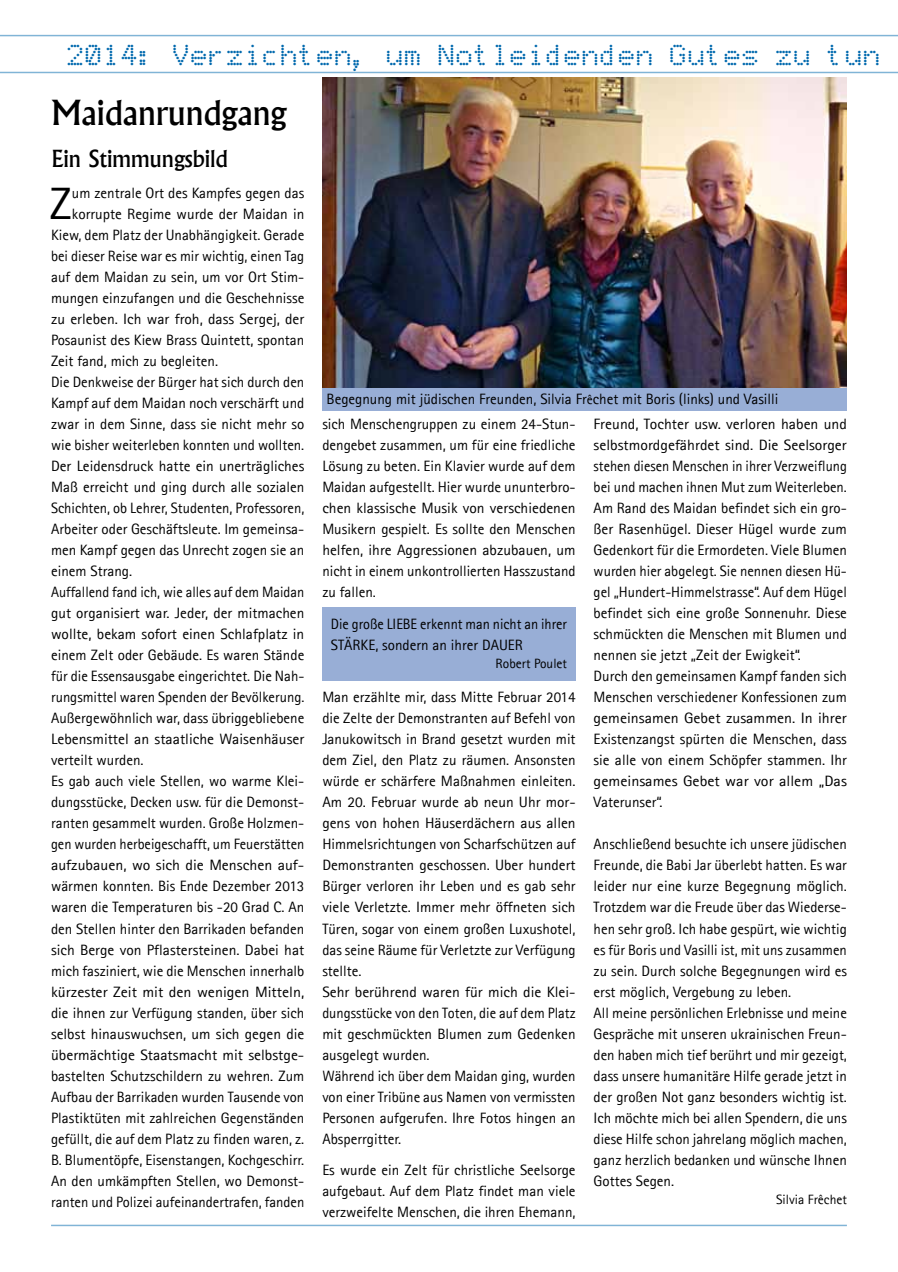
<style>
.page{position:relative;width:898px;height:1272px;background:#fff}
.page>*{position:absolute;margin:0;border:0;box-sizing:border-box;transform-origin:0 0}
.t1{font:45.45px "Agfa Rotis Sans Serif";color:#000}
.t2{font:500 33px "Albertus";color:#000}
.t3{font:24px "Dot Matrix";color:#0069ae}
.t4{font:500 22.5px "Albertus";color:#000}
.t5{font:15px/21px "Agfa Rotis Sans Serif";color:#000;text-align:justify}
.t6{font:15px/21px "Agfa Rotis Sans Serif";color:#000;scale:1.04 1}
.t7{font:15px "Agfa Rotis Sans Serif";color:#000;scale:.96 1}
.t8{font:15px/21px "Agfa Rotis Sans Serif";color:#000;scale:.95 1}
.t9{font:15px "Agfa Rotis Sans Serif";color:#000;scale:1.06 1}
.t10{font:15px "Agfa Rotis Sans Serif";color:#000;scale:1.05 1}
.t11{font:13.5px "Agfa Rotis Sans Serif";color:#000}
.s1{font-size:13.5px}
</style>
<div class="page">
<hr style="left:51px;top:1224px;width:795px;height:2px;background:#0069ae">
<div style="left:322px;top:388px;width:524px;height:23px;background:#98aed6"></div>
<img style="left:322px;top:77px;width:524px;height:311px">
<hr style="left:0;top:35px;width:897px;height:1px;background:#0069ae">
<hr style="left:0;top:72px;width:897px;height:1px;background:#0069ae">
<div style="left:322px;top:607px;width:253px;height:73px;background:#98aed6"></div>
<h3 class="t3" style="left:68px;top:44px;width:815px">2014: Verzichten, um Notleidenden Gutes zu tun</h3>
<h2 class="t2" style="left:51px;top:92px;width:236px">Maidanrundgang</h2>
<h3 class="t4" style="left:51px;top:144px;width:178px">Ein Stimmungsbild</h3>
<h1 class="t1" style="left:50px;top:177px;width:23px">Z</h1>
<p class="t5" style="left:72px;top:182px;width:234px">um zentrale Ort des Kampfes gegen das</p>
<p class="t5" style="left:72px;top:203px;width:234px">korrupte Regime wurde der Maidan in</p>
<p class="t5" style="left:51px;top:224px;width:255px">Kiew, dem Platz der Unabhängigkeit. Gerade</p>
<p class="t5" style="left:51px;top:245px;width:255px">bei dieser Reise war es mir wichtig, einen Tag</p>
<p class="t5" style="left:51px;top:266px;width:255px">auf dem Maidan zu sein, um vor Ort Stim-</p>
<p class="t5" style="left:51px;top:287px;width:255px">mungen einzufangen und die Geschehnisse</p>
<p class="t5" style="left:51px;top:308px;width:255px">zu erleben. Ich war froh, dass Sergej, der</p>
<p class="t5" style="left:51px;top:329px;width:255px">Posaunist des Kiew Brass Quintett, spontan</p>
<p class="t5" style="left:51px;top:350px;width:168px">Zeit fand, mich zu begleiten.</p>
<p class="t5" style="left:51px;top:371px;width:255px">Die Denkweise der Bürger hat sich durch den</p>
<p class="t5" style="left:51px;top:392px;width:255px">Kampf auf dem Maidan noch verschärft und</p>
<p class="t5" style="left:51px;top:413px;width:255px">zwar in dem Sinne, dass sie nicht mehr so</p>
<p class="t5" style="left:51px;top:434px;width:255px">wie bisher weiterleben konnten und wollten.</p>
<p class="t5" style="left:51px;top:455px;width:255px">Der Leidensdruck hatte ein unerträgliches</p>
<p class="t5" style="left:51px;top:476px;width:255px">Maß erreicht und ging durch alle sozialen</p>
<p class="t5" style="left:51px;top:497px;width:255px">Schichten, ob Lehrer, Studenten, Professoren,</p>
<p class="t5" style="left:51px;top:518px;width:255px">Arbeiter oder Geschäftsleute. Im gemeinsa-</p>
<p class="t5" style="left:51px;top:539px;width:255px">men Kampf gegen das Unrecht zogen sie an</p>
<p class="t5" style="left:51px;top:560px;width:83px">einem Strang.</p>
<p class="t7" style="left:51px;top:583px;width:265px">Auffallend fand ich, wie alles auf dem Maidan</p>
<p class="t5" style="left:51px;top:602px;width:255px">gut organisiert war. Jeder, der mitmachen</p>
<p class="t5" style="left:51px;top:623px;width:255px">wollte, bekam sofort einen Schlafplatz in</p>
<p class="t5" style="left:51px;top:644px;width:255px">einem Zelt oder Gebäude. Es waren Stände</p>
<p class="t5" style="left:51px;top:665px;width:255px">für die Essensausgabe eingerichtet. Die Nah-</p>
<p class="t5" style="left:51px;top:686px;width:255px">rungsmittel waren Spenden der Bevölkerung.</p>
<p class="t5" style="left:51px;top:707px;width:255px">Außergewöhnlich war, dass übriggebliebene</p>
<p class="t6" style="left:51px;top:728px;width:245px">Lebensmittel an staatliche Waisenhäuser</p>
<p class="t5" style="left:51px;top:749px;width:94px">verteilt wurden.</p>
<p class="t5" style="left:51px;top:770px;width:255px">Es gab auch viele Stellen, wo warme Klei-</p>
<p class="t5" style="left:51px;top:791px;width:255px">dungsstücke, Decken usw. für die Demonst-</p>
<p class="t5" style="left:51px;top:812px;width:255px">ranten gesammelt wurden. Große Holzmen-</p>
<p class="t7" style="left:51px;top:835px;width:265px">gen wurden herbeigeschafft, um Feuerstätten</p>
<p class="t10" style="left:51px;top:856px;width:243px">aufzubauen, wo sich die Menschen auf-</p>
<p class="t5" style="left:51px;top:875px;width:255px">wärmen konnten. Bis Ende Dezember 2013</p>
<p class="t5" style="left:51px;top:896px;width:255px">waren die Temperaturen bis -20 Grad C. An</p>
<p class="t5" style="left:51px;top:917px;width:255px">den Stellen hinter den Barrikaden befanden</p>
<p class="t5" style="left:51px;top:938px;width:255px">sich Berge von Pflastersteinen. Dabei hat</p>
<p class="t5" style="left:51px;top:959px;width:255px">mich fasziniert, wie die Menschen innerhalb</p>
<p class="t9" style="left:51px;top:982px;width:240px">kürzester Zeit mit den wenigen Mitteln,</p>
<p class="t5" style="left:51px;top:1001px;width:255px">die ihnen zur Verfügung standen, über sich</p>
<p class="t5" style="left:51px;top:1022px;width:255px">selbst hinauswuchsen, um sich gegen die</p>
<p class="t6" style="left:51px;top:1043px;width:245px">übermächtige Staatsmacht mit selbstge-</p>
<p class="t5" style="left:51px;top:1064px;width:255px">bastelten Schutzschildern zu wehren. Zum</p>
<p class="t5" style="left:51px;top:1085px;width:255px">Aufbau der Barrikaden wurden Tausende von</p>
<p class="t5" style="left:51px;top:1106px;width:255px">Plastiktüten mit zahlreichen Gegenständen</p>
<p class="t5" style="left:51px;top:1127px;width:254px">gefüllt, die auf dem Platz zu finden waren, z.</p>
<p class="t5" style="left:51px;top:1148px;width:255px">B. Blumentöpfe, Eisenstangen, Kochgeschirr.</p>
<p class="t5" style="left:51px;top:1169px;width:255px">An den umkämpften Stellen, wo Demonst-</p>
<p class="t5" style="left:51px;top:1190px;width:255px">ranten und Polizei aufeinandertrafen, fanden</p>
<p class="t5" style="left:326px;top:388px;width:453px">Begegnung mit jüdischen Freunden, Silvia Fr<span class="s1">ê</span>chet mit Boris (links) und Vasilli</p>
<p class="t5" style="left:322px;top:413px;width:255px">sich Menschengruppen zu einem 24-Stun&shy;dengebet zusammen, um für eine friedliche Lösung zu beten. Ein Klavier wurde auf dem Maidan aufgestellt. Hier wurde ununterbro&shy;chen klassische Musik von verschiedenen Musikern gespielt. Es sollte den Menschen helfen, ihre Aggressionen abzubauen, um nicht in einem unkontrollierten Hasszustand zu fallen.</p>
<p class="t8" style="left:331px;top:613px;width:250px">Die große LIEBE erkennt man nicht an ihrer<br>STÄRKE, sondern an ihrer DAUER</p>
<p class="t11" style="left:495px;top:655px;width:73px">Robert Poulet</p>
<p class="t5" style="left:322px;top:686px;width:255px;text-align:left">Man erzählte mir, dass Mitte Februar 2014 die Zelte der Demonstranten auf Befehl von Janukowitsch in Brand gesetzt wurden mit dem Ziel, den Platz zu räumen. Ansonsten würde er schärfere Maßnahmen einleiten.<br>Am 20. Februar wurde ab neun Uhr mor&shy;gens von hohen Häuserdächern aus allen Himmelsrichtungen von Scharfschützen auf Demonstranten geschossen. Uber hundert Bürger verloren ihr Leben und es gab sehr viele Verletzte. Immer mehr öffneten sich Türen, sogar von einem großen Luxushotel, das seine Räume für Verletzte zur Verfügung stellte.<br>Sehr berührend waren für mich die Klei&shy;dungsstücke von den Toten, die auf dem Platz mit geschmückten Blumen zum Gedenken ausgelegt wurden.<br>Während ich über dem Maidan ging, wurden von einer Tribüne aus Namen von vermissten Personen aufgerufen. Ihre Fotos hingen an Absperrgitter.</p>
<p class="t5" style="left:322px;top:1159px;width:255px">Es wurde ein Zelt für christliche Seelsorge aufgebaut. Auf dem Platz findet man viele verzweifelte Menschen, die ihren Ehemann,</p>
<p class="t6" style="left:593px;top:413px;width:245px">Freund, Tochter usw. verloren haben und selbstmordgefährdet sind. Die Seelsorger stehen diesen Menschen in ihrer Verzweiflung bei und machen ihnen Mut zum Weiterleben.<br>Am Rand des Maidan befindet sich ein gro&shy;ßer Rasenhügel. Dieser Hügel wurde zum Gedenkort für die Ermordeten. Viele Blumen wurden hier abgelegt. Sie nennen diesen Hü&shy;gel „Hundert-Himmelstrasse“. Auf dem Hügel befindet sich eine große Sonnenuhr. Diese schmückten die Menschen mit Blumen und nennen sie jetzt „Zeit der Ewigkeit“.<br>Durch den gemeinsamen Kampf fanden sich Menschen verschiedener Konfessionen zum gemeinsamen Gebet zusammen. In ihrer Existenzangst spürten die Menschen, dass sie alle von einem Schöpfer stammen. Ihr gemeinsames Gebet war vor allem „Das Vaterunser“.</p>
<p class="t5" style="left:593px;top:833px;width:255px;text-align:left">Anschließend besuchte ich unsere jüdischen Freunde, die Babi Jar überlebt hatten. Es war leider nur eine kurze Begegnung möglich.<br>Trotzdem war die Freude über das Wiederse&shy;hen sehr groß. Ich habe gespürt, wie wichtig es für Boris und Vasilli ist, mit uns zusammen zu sein. Durch solche Begegnungen wird es erst möglich, Vergebung zu leben.<br>All meine persönlichen Erlebnisse und meine Gespräche mit unseren ukrainischen Freun&shy;den haben mich tief berührt und mir gezeigt, dass unsere humanitäre Hilfe gerade jetzt in der großen Not ganz besonders wichtig ist.<br>Ich möchte mich bei allen Spendern, die uns diese Hilfe schon jahrelang möglich machen, ganz herzlich bedanken und wünsche Ihnen Gottes Segen.</p>
<p class="t11" style="left:775px;top:1190px;width:72px">Silvia Frêchet</p>
</div>
